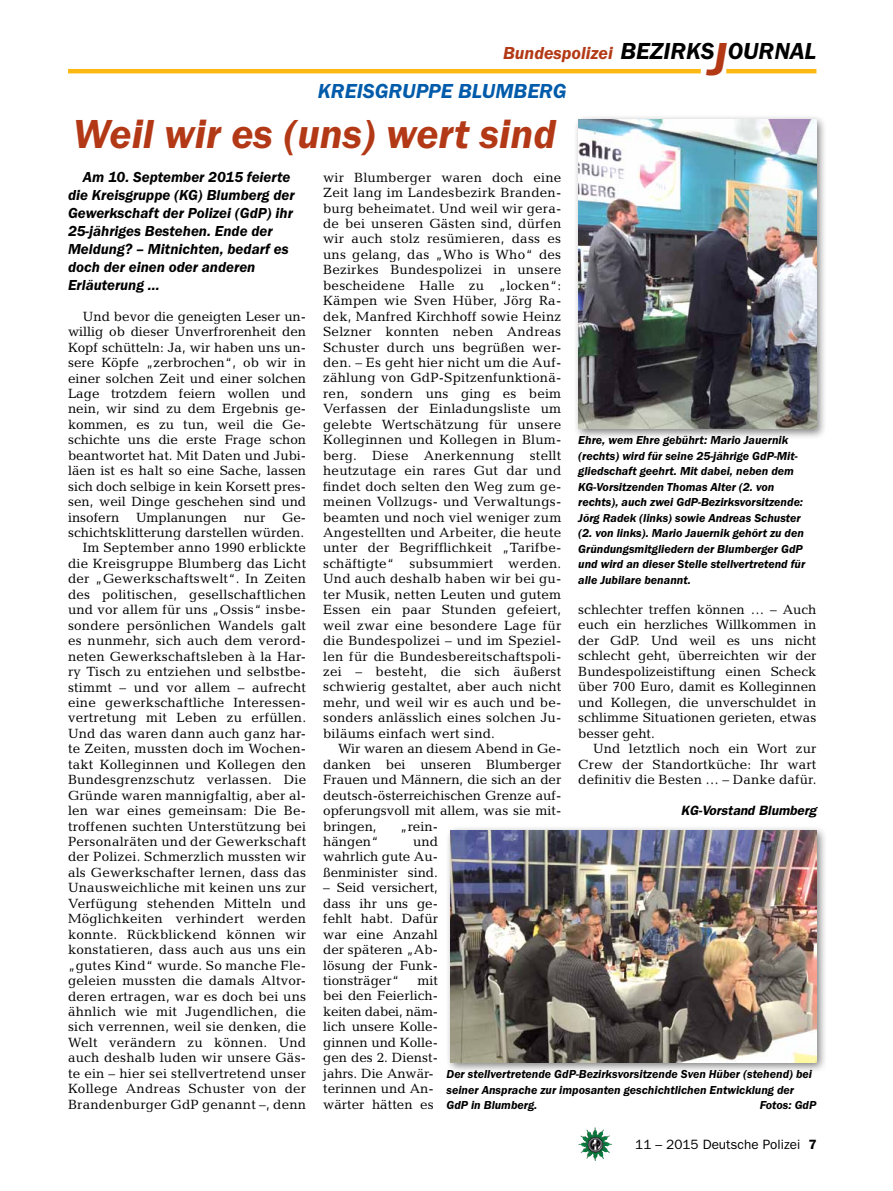
<style>
.page{position:relative;width:893px;height:1191px;background:#fff}
.page>*{position:absolute;margin:0;border:0;box-sizing:border-box;transform-origin:0 0}
.t1{font:italic 600 42px "Franklin Gothic Itc T";color:#b33916}
.t2{font:italic 600 24px "Franklin Gothic Itc T";color:#000}
.t3{font:italic 600 21px "Franklin Gothic Itc T";color:#005baa}
.t4{font:italic 600 18px "Franklin Gothic Itc T";color:#b33916}
.t5{font:italic 600 15px/18px "Franklin Gothic Itc T";color:#000}
.t6{font:13.5px/15.5px "Candida";letter-spacing:.015em;color:#000;text-align:justify}
.t7{font:13.5px "Franklin Gothic";color:#000}
.t8{font:italic 600 13.5px "Franklin Gothic";color:#000}
.t9{font:italic 600 12px/15.5px "Franklin Gothic Itc T";color:#000}
.s1{font-size:48px;color:#b33916}
.s2{font-weight:600}
</style>
<div class="page">
<img style="left:578px;top:1127px;width:17px;height:25px">
<hr style="left:726px;top:69px;width:90px;height:4px;background:#fdb913">
<hr style="left:68px;top:69px;width:633px;height:4px;background:#fdb913">
<div style="left:573px;top:115px;width:254px;height:325px;background:#000;opacity:.5"></div>
<img style="left:578px;top:120px;width:238px;height:309px">
<div style="left:445px;top:825px;width:383px;height:249px;background:#000;opacity:.5"></div>
<img style="left:451px;top:830px;width:365px;height:232px">
<h2 class="t2" style="left:620px;top:37px;width:197px">BEZIRKS<span class="s1">J</span>OURNAL</h2>
<h3 class="t4" style="left:503px;top:42px;width:111px">Bundespolizei</h3>
<h3 class="t3" style="left:318px;top:79px;width:250px">KREISGRUPPE BLUMBERG</h3>
<h1 class="t1" style="left:73px;top:109px;width:484px">Weil wir es (uns) wert sind</h1>
<p class="t6" style="left:323px;top:169px;width:240px">wir Blumberger waren doch eine Zeit lang im Landesbezirk Branden&shy;burg beheimatet. Und weil wir gera&shy;de bei unseren Gästen sind, dürfen wir auch stolz resümieren, dass es uns gelang, das „Who is Who“ des Bezirkes Bundespolizei in unsere bescheidene Halle zu „locken“:<br>Kämpen wie Sven Hüber, Jörg Ra&shy;dek, Manfred Kirchhoff sowie Heinz Selzner konnten neben Andreas Schuster durch uns begrüßen wer&shy;den. – Es geht hier nicht um die Auf&shy;zählung von GdP-Spitzenfunktionä&shy;ren, sondern uns ging es beim Verfassen der Einladungsliste um gelebte Wertschätzung für unsere Kolleginnen und Kollegen in Blum&shy;berg. Diese Anerkennung stellt heutzutage ein rares Gut dar und findet doch selten den Weg zum ge&shy;meinen Vollzugs- und Verwaltungs&shy;beamten und noch viel weniger zum Angestellten und Arbeiter, die heute unter der Begrifflichkeit „Tarifbe&shy;schäftigte“ subsummiert werden.<br>Und auch deshalb haben wir bei gu&shy;ter Musik, netten Leuten und gutem Essen ein paar Stunden gefeiert, weil zwar eine besondere Lage für die Bundespolizei – und im Speziel&shy;len für die Bundesbereitschaftspoli&shy;zei – besteht, die sich äußerst schwierig gestaltet, aber auch nicht mehr, und weil wir es auch und be&shy;sonders anlässlich eines solchen Ju&shy;biläums einfach wert sind.</p>
<p class="t6" style="left:323px;top:741px;width:240px;text-indent:15px">Wir waren an diesem Abend in Ge&shy;danken bei unseren Blumberger Frauen und Männern, die sich an der deutsch-österreichischen Grenze auf&shy;opferungsvoll mit allem, was sie mit&shy;bringen,</p>
<p class="t5" style="left:68px;top:168px;width:228px;text-indent:15px">Am 10. September 2015 feierte die Kreisgruppe (KG) Blumberg der<br>Gewerkschaft der Polizei (GdP) ihr<br>25-jähriges Bestehen. Ende der<br>Meldung? – Mitnichten, bedarf es doch der einen oder anderen<br>Erläuterung …</p>
<p class="t6" style="left:68px;top:308px;width:240px;text-align:right">Und bevor die geneigten Leser un&shy;willig ob dieser Unverfrorenheit den Kopf schütteln: Ja, wir haben uns un&shy;sere Köpfe „zerbrochen“, ob wir in einer solchen Zeit und einer solchen Lage trotzdem feiern wollen und nein, wir sind zu dem Ergebnis ge&shy;kommen, es zu tun, weil die Ge&shy;schichte uns die erste Frage schon beantwortet hat. Mit Daten und Jubi&shy;läen ist es halt so eine Sache, lassen sich doch selbige in kein Korsett pres&shy;sen, weil Dinge geschehen sind und insofern Umplanungen nur Ge&shy;schichtsklitterung darstellen würden.<br>Im September anno 1990 erblickte die Kreisgruppe Blumberg das Licht der „Gewerkschaftswelt“. In Zeiten des politischen, gesellschaftlichen und vor allem für uns „Ossis“ insbe&shy;sondere persönlichen Wandels galt es nunmehr, sich auch dem verord&shy;neten Gewerkschaftsleben à la Har&shy;ry Tisch zu entziehen und selbstbe&shy;stimmt – und vor allem – aufrecht eine gewerkschaftliche Interessen&shy;vertretung mit Leben zu erfüllen.<br>Und das waren dann auch ganz har&shy;te Zeiten, mussten doch im Wochen&shy;takt Kolleginnen und Kollegen den Bundesgrenzschutz verlassen. Die Gründe waren mannigfaltig, aber al&shy;len war eines gemeinsam: Die Be&shy;troffenen suchten Unterstützung bei Personalräten und der Gewerkschaft der Polizei. Schmerzlich mussten wir als Gewerkschafter lernen, dass das Unausweichliche mit keinen uns zur Verfügung stehenden Mitteln und Möglichkeiten verhindert werden konnte. Rückblickend können wir konstatieren, dass auch aus uns ein „gutes Kind“ wurde. So manche Fle&shy;geleien mussten die damals Altvor&shy;deren ertragen, war es doch bei uns ähnlich wie mit Jugendlichen, die sich verrennen, weil sie denken, die Welt verändern zu können. Und auch deshalb luden wir unsere Gäs&shy;te ein – hier sei stellvertretend unser Kollege Andreas Schuster von der Brandenburger GdP genannt –, denn</p>
<p class="t9" style="left:578px;top:432px;width:228px">Ehre, wem Ehre gebührt: Mario Jauernik (rechts) wird für seine 25-jährige GdP-Mit&shy;gliedschaft geehrt. Mit dabei, neben dem KG-Vorsitzenden Thomas Alter (2. von rechts), auch zwei GdP-Bezirksvorsitzende:<br>Jörg Radek (links) sowie Andreas Schuster (2. von links). Mario Jauernik gehört zu den Gründungsmitgliedern der Blumberger GdP und wird an dieser Stelle stellvertretend für alle Jubilare benannt.</p>
<p class="t6" style="left:578px;top:602px;width:240px">schlechter treffen können … – Auch euch ein herzliches Willkommen in der GdP. Und weil es uns nicht schlecht geht, überreichten wir der Bundespolizeistiftung einen Scheck über 700 Euro, damit es Kolleginnen und Kollegen, die unverschuldet in schlimme Situationen gerieten, etwas besser geht.</p>
<p class="t6" style="left:578px;top:741px;width:240px;text-indent:15px">Und letztlich noch ein Wort zur Crew der Standortküche: Ihr wart definitiv die Besten … – Danke dafür.</p>
<p class="t8" style="left:681px;top:802px;width:137px">KG-Vorstand Blumberg</p>
<p class="t6" style="left:400px;top:818px;width:39px">„rein-</p>
<p class="t6" style="left:323px;top:833px;width:116px;text-indent:90px">und wahrlich gute Au&shy;ßenminister sind.</p>
<p class="t6" style="left:323px;top:880px;width:116px">– Seid versichert, dass ihr uns ge&shy;fehlt habt. Dafür war eine Anzahl der späteren „Ab&shy;lösung der Funk&shy;tionsträger“</p>
<p class="t6" style="left:323px;top:833px;width:57px">hängen“</p>
<p class="t6" style="left:323px;top:972px;width:116px;text-align:left;text-indent:94px">mit bei den Feierlich&shy;keiten dabei, näm&shy;lich unsere Kolle&shy;ginnen und Kolle&shy;gen des 2. Dienst&shy;jahrs. Die Anwär&shy;terinnen und An&shy;wärter hätten es</p>
<p class="t9" style="left:446px;top:1066px;width:367px">Der stellvertretende GdP-Bezirksvorsitzende Sven Hüber (stehend) bei seiner Ansprache zur imposanten geschichtlichen Entwicklung der<br>GdP in Blumberg.</p>
<p class="t9" style="left:760px;top:1097px;width:58px">Fotos: GdP</p>
<p class="t7" style="left:635px;top:1136px;width:183px">11 – 2015 Deutsche Polizei <span class="s2">7</span></p>
</div>
